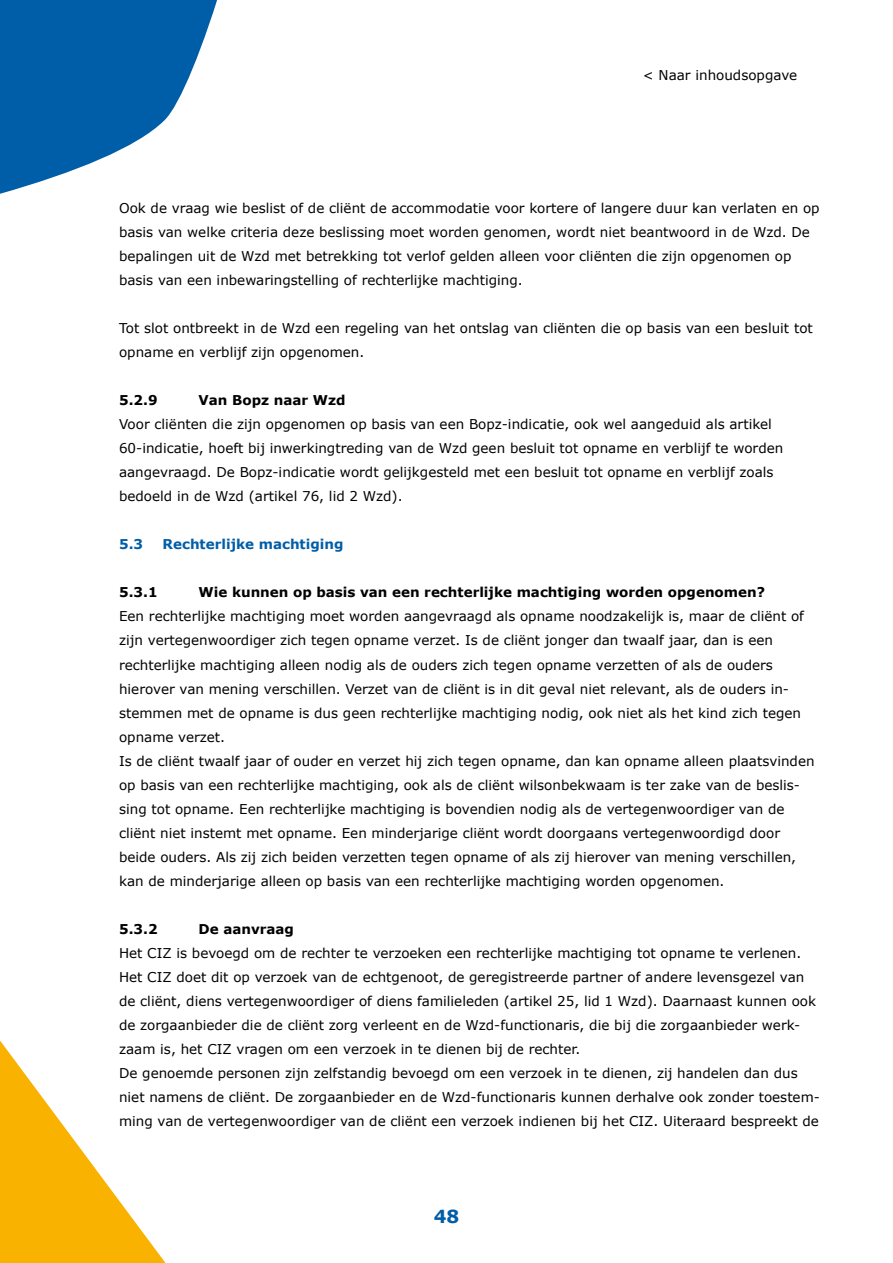
<style>
.page{position:relative;width:893px;height:1263px;background:#fff}
.page>*{position:absolute;margin:0;border:0;box-sizing:border-box;transform-origin:0 0}
.t1{font:700 18px "Verdana";color:#005ea8}
.t2{font:13.5px/24px "Verdana";color:#000}
.t3{font:700 13.5px "Verdana";color:#000}
.t4{font:700 13.5px "Verdana";color:#005ea8}
</style>
<div class="page">
<svg style="left:0;top:1040px;width:166px;height:223px"></svg>
<svg style="left:0;top:0;width:217px;height:194px;fill:#005ea8"></svg>
<p class="t2" style="left:643px;top:64px;width:156px">&lt; Naar inhoudsopgave</p>
<p class="t2" style="left:119px;top:197px;width:702px">Ook de vraag wie beslist of de cliënt de accommodatie voor kortere of langere duur kan verlaten en op basis van welke criteria deze beslissing moet worden genomen, wordt niet beantwoord in de Wzd. De bepalingen uit de Wzd met betrekking tot verlof gelden alleen voor cliënten die zijn opgenomen op basis van een inbewaringstelling of rechterlijke machtiging.</p>
<p class="t2" style="left:119px;top:317px;width:695px">Tot slot ontbreekt in de Wzd een regeling van het ontslag van cliënten die op basis van een besluit tot opname en verblijf zijn opgenomen.</p>
<p class="t3" style="left:119px;top:392px;width:40px">5.2.9</p>
<p class="t3" style="left:199px;top:392px;width:148px">Van Bopz naar Wzd</p>
<p class="t2" style="left:119px;top:413px;width:666px">Voor cliënten die zijn opgenomen op basis van een Bopz-indicatie, ook wel aangeduid als artikel 60-indicatie, hoeft bij inwerkingtreding van de Wzd geen besluit tot opname en verblijf te worden aangevraagd. De Bopz-indicatie wordt gelijkgesteld met een besluit tot opname en verblijf zoals bedoeld in de Wzd (artikel 76, lid 2 Wzd).</p>
<p class="t4" style="left:119px;top:536px;width:26px">5.3</p>
<p class="t4" style="left:163px;top:536px;width:182px">Rechterlijke machtiging</p>
<p class="t3" style="left:119px;top:584px;width:40px">5.3.1</p>
<p class="t3" style="left:199px;top:584px;width:568px">Wie kunnen op basis van een rechterlijke machtiging worden opgenomen?</p>
<p class="t2" style="left:119px;top:605px;width:697px">Een rechterlijke machtiging moet worden aangevraagd als opname noodzakelijk is, maar de cliënt of zijn vertegenwoordiger zich tegen opname verzet. Is de cliënt jonger dan twaalf jaar, dan is een rechterlijke machtiging alleen nodig als de ouders zich tegen opname verzetten of als de ouders hierover van mening verschillen. Verzet van de cliënt is in dit geval niet relevant, als de ouders in&shy;stemmen met de opname is dus geen rechterlijke machtiging nodig, ook niet als het kind zich tegen opname verzet.<br>Is de cliënt twaalf jaar of ouder en verzet hij zich tegen opname, dan kan opname alleen plaatsvinden op basis van een rechterlijke machtiging, ook als de cliënt wilsonbekwaam is ter zake van de beslis&shy;sing tot opname. Een rechterlijke machtiging is bovendien nodig als de vertegenwoordiger van de cliënt niet instemt met opname. Een minderjarige cliënt wordt doorgaans vertegenwoordigd door beide ouders. Als zij zich beiden verzetten tegen opname of als zij hierover van mening verschillen, kan de minderjarige alleen op basis van een rechterlijke machtiging worden opgenomen.</p>
<p class="t3" style="left:119px;top:920px;width:40px">5.3.2</p>
<p class="t3" style="left:199px;top:920px;width:97px">De aanvraag</p>
<p class="t2" style="left:119px;top:941px;width:702px">Het CIZ is bevoegd om de rechter te verzoeken een rechterlijke machtiging tot opname te verlenen.<br>Het CIZ doet dit op verzoek van de echtgenoot, de geregistreerde partner of andere levensgezel van de cliënt, diens vertegenwoordiger of diens familieleden (artikel 25, lid 1 Wzd). Daarnaast kunnen ook de zorgaanbieder die de cliënt zorg verleent en de Wzd-functionaris, die bij die zorgaanbieder werk&shy;zaam is, het CIZ vragen om een verzoek in te dienen bij de rechter.<br>De genoemde personen zijn zelfstandig bevoegd om een verzoek in te dienen, zij handelen dan dus niet namens de cliënt. De zorgaanbieder en de Wzd-functionaris kunnen derhalve ook zonder toestem&shy;ming van de vertegenwoordiger van de cliënt een verzoek indienen bij het CIZ. Uiteraard bespreekt de</p>
<h1 class="t1" style="left:434px;top:1204px;width:27px">48</h1>
</div>
